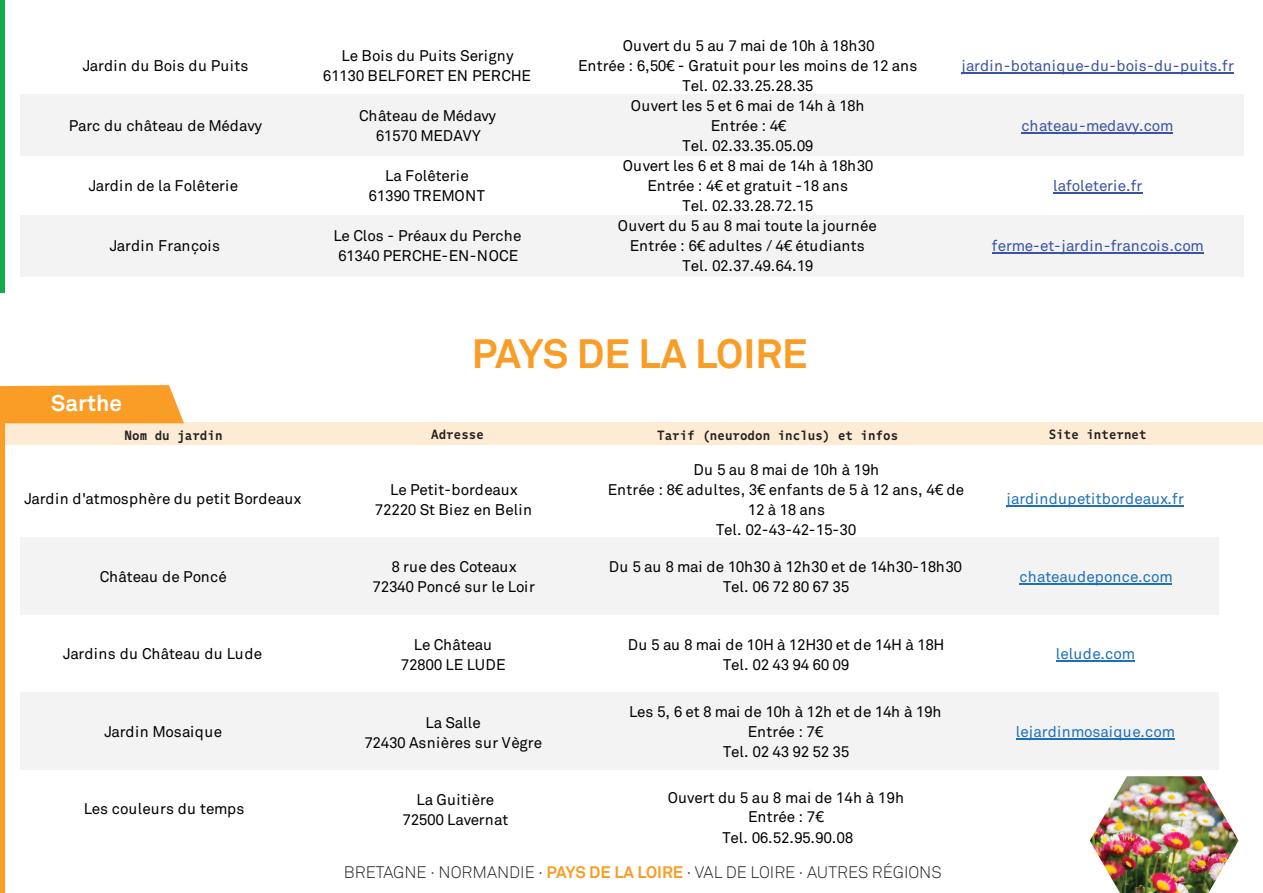
<style>
.page{position:relative;width:1263px;height:893px;background:#fff}
.page>*{position:absolute;margin:0;border:0;box-sizing:border-box;transform-origin:0 0}
.t1{font:700 40.5px "Akkurat Std";color:#f99d26}
.t2{font:700 22.5px "Akkurat Std";color:#fff}
.t3{font:300 16.5px "Akkurat Std";color:#231f20}
.t4{font:15.3px/20px "Akkurat Std";letter-spacing:-.01em;color:#010101;text-align:center}
.t5{font:15.3px/20px "Akkurat Std";letter-spacing:-.03em;color:#010101;text-align:center}
.t6{font:15.3px "Akkurat Std";letter-spacing:.005em;color:#3a53a4}
.t7{font:15.3px "Akkurat Std";letter-spacing:.01em;color:#1c71b9}
.t8{font:15.3px "Akkurat Std";letter-spacing:.02em;color:#010101}
.t9{font:15.3px "Akkurat Std";letter-spacing:.01em;color:#010101}
.t10{font:700 13.5px "Comb Pro";color:#231f20}
.s1{font-weight:700;color:#f99d26}
</style>
<div class="page">
<div style="left:21px;top:95px;width:1222px;height:61px;background:#f3f3f3"></div>
<div style="left:21px;top:215px;width:1222px;height:61px;background:#f3f3f3"></div>
<hr style="left:961px;top:72px;width:273px;height:2px;background:#3a53a4">
<hr style="left:1021px;top:133px;width:152px;height:1px;background:#3a53a4">
<hr style="left:1053px;top:193px;width:89px;height:1px;background:#3a53a4">
<hr style="left:992px;top:253px;width:212px;height:1px;background:#3a53a4">
<hr style="left:0;top:0;width:4px;height:293px;background:#13a94d">
<div style="left:0;top:385px;width:184px;height:38px;background:#f99d26"></div>
<div style="left:0;top:423px;width:1263px;height:22px;background:#fdebd4"></div>
<div style="left:20px;top:537px;width:1200px;height:79px;background:#f3f3f3"></div>
<hr style="left:1219px;top:537px;width:1px;height:79px;background:#fff">
<div style="left:20px;top:615px;width:1200px;height:79px;background:#fff"></div>
<div style="left:20px;top:692px;width:1200px;height:79px;background:#f3f3f3"></div>
<hr style="left:1219px;top:692px;width:1px;height:79px;background:#fff">
<hr style="left:20px;top:770px;width:1200px;height:1px;background:#fff">
<hr style="left:1006px;top:505px;width:178px;height:1px;background:#1c71b9">
<hr style="left:1019px;top:583px;width:153px;height:1px;background:#1c71b9">
<hr style="left:1056px;top:661px;width:79px;height:1px;background:#1c71b9">
<hr style="left:1016px;top:738px;width:159px;height:1px;background:#1c71b9">
<hr style="left:0;top:422px;width:4px;height:471px;background:#f99d26">
<img style="left:1090px;top:776px;width:148px;height:117px">
<p class="t8" style="left:83px;top:57px;width:167px">Jardin du Bois du Puits</p>
<p class="t4" style="left:323px;top:45px;width:210px">Le Bois du Puits Serigny<br>61130 BELFORET EN PERCHE</p>
<p class="t4" style="left:578px;top:36px;width:341px">Ouvert du 5 au 7 mai de 10h à 18h30<br>Entrée : 6,50€ - Gratuit pour les moins de 12 ans<br>Tel. 02.33.25.28.35</p>
<p class="t4" style="left:69px;top:116px;width:195px">Parc du château de Médavy</p>
<p class="t4" style="left:359px;top:106px;width:139px">Château de Médavy<br>61570 MEDAVY</p>
<p class="t4" style="left:631px;top:96px;width:235px">Ouvert les 5 et 6 mai de 14h à 18h<br>Entrée : 4€<br>Tel. 02.33.35.05.09</p>
<p class="t4" style="left:89px;top:176px;width:151px">Jardin de la Folêterie</p>
<p class="t4" style="left:369px;top:166px;width:118px">La Folêterie<br>61390 TREMONT</p>
<p class="t4" style="left:623px;top:156px;width:252px">Ouvert les 6 et 8 mai de 14h à 18h30<br>Entrée : 4€ et gratuit -18 ans<br>Tel. 02.33.28.72.15</p>
<p class="t4" style="left:110px;top:236px;width:112px">Jardin François</p>
<p class="t4" style="left:333px;top:226px;width:190px">Le Clos - Préaux du Perche<br>61340 PERCHE-EN-NOCE</p>
<p class="t4" style="left:618px;top:216px;width:260px">Ouvert du 5 au 8 mai toute la journée<br>Entrée : 6€ adultes / 4€ étudiants<br>Tel. 02.37.49.64.19</p>
<h2 class="t2" style="left:51px;top:390px;width:72px">Sarthe</h2>
<h1 class="t1" style="left:472px;top:329px;width:337px">PAYS DE LA LOIRE</h1>
<p class="t6" style="left:961px;top:57px;width:274px">jardin-botanique-du-bois-du-puits.fr</p>
<p class="t6" style="left:1021px;top:117px;width:154px">chateau-medavy.com</p>
<p class="t6" style="left:1053px;top:177px;width:91px">lafoleterie.fr</p>
<p class="t6" style="left:992px;top:237px;width:214px">ferme-et-jardin-francois.com</p>
<p class="t10" style="left:125px;top:425px;width:99px">Nom du jardin</p>
<p class="t10" style="left:431px;top:424px;width:54px">Adresse</p>
<p class="t10" style="left:657px;top:425px;width:243px">Tarif (neurodon inclus) et infos</p>
<p class="t10" style="left:1049px;top:424px;width:99px">Site internet</p>
<p class="t4" style="left:24px;top:489px;width:278px">Jardin d'atmosphère du petit Bordeaux</p>
<p class="t4" style="left:375px;top:479px;width:159px">Le Petit-bordeaux<br>72220 St Biez en Belin</p>
<p class="t4" style="left:608px;top:459px;width:358px">Du 5 au 8 mai de 10h à 19h<br>Entrée : 8€ adultes, 3€ enfants de 5 à 12 ans, 4€ de<br>12 à 18 ans<br>Tel. 02-43-42-15-30</p>
<p class="t7" style="left:1006px;top:490px;width:179px">jardindupetitbordeaux.fr</p>
<p class="t4" style="left:100px;top:567px;width:129px">Château de Poncé</p>
<p class="t4" style="left:373px;top:557px;width:164px">8 rue des Coteaux<br>72340 Poncé sur le Loir</p>
<p class="t5" style="left:609px;top:557px;width:355px">Du 5 au 8 mai de 10h30 à 12h30 et de 14h30-18h30<br>Tel. 06 72 80 67 35</p>
<p class="t7" style="left:1019px;top:568px;width:155px">chateaudeponce.com</p>
<p class="t4" style="left:63px;top:644px;width:200px">Jardins du Château du Lude</p>
<p class="t4" style="left:401px;top:635px;width:106px">Le Château<br>72800 LE LUDE</p>
<p class="t5" style="left:628px;top:635px;width:318px">Du 5 au 8 mai de 10H à 12H30 et de 14H à 18H<br>Tel. 02 43 94 60 09</p>
<p class="t7" style="left:1056px;top:645px;width:81px">lelude.com</p>
<p class="t9" style="left:104px;top:723px;width:119px">Jardin Mosaique</p>
<p class="t4" style="left:364px;top:712px;width:179px">La Salle<br>72430 Asnières sur Vègre</p>
<p class="t4" style="left:629px;top:702px;width:314px">Les 5, 6 et 8 mai de 10h à 12h et de 14h à 19h<br>Entrée : 7€<br>Tel. 02 43 92 52 35</p>
<p class="t4" style="left:84px;top:799px;width:162px">Les couleurs du temps</p>
<p class="t4" style="left:402px;top:789px;width:107px">La Guitière<br>72500 Lavernat</p>
<p class="t4" style="left:668px;top:789px;width:238px;line-height:18.3px">Ouvert du 5 au 8 mai de 14h à 19h<br>Entrée : 7€</p>
<p class="t5" style="left:722px;top:828px;width:133px">Tel. 06.52.95.90.08</p>
<p class="t3" style="left:344px;top:862px;width:599px">BRETAGNE · NORMANDIE · <span class="s1">PAYS DE LA LOIRE</span> · VAL DE LOIRE · AUTRES RÉGIONS</p>
<p class="t7" style="left:1016px;top:723px;width:161px">lejardinmosaique.com</p>
</div>
